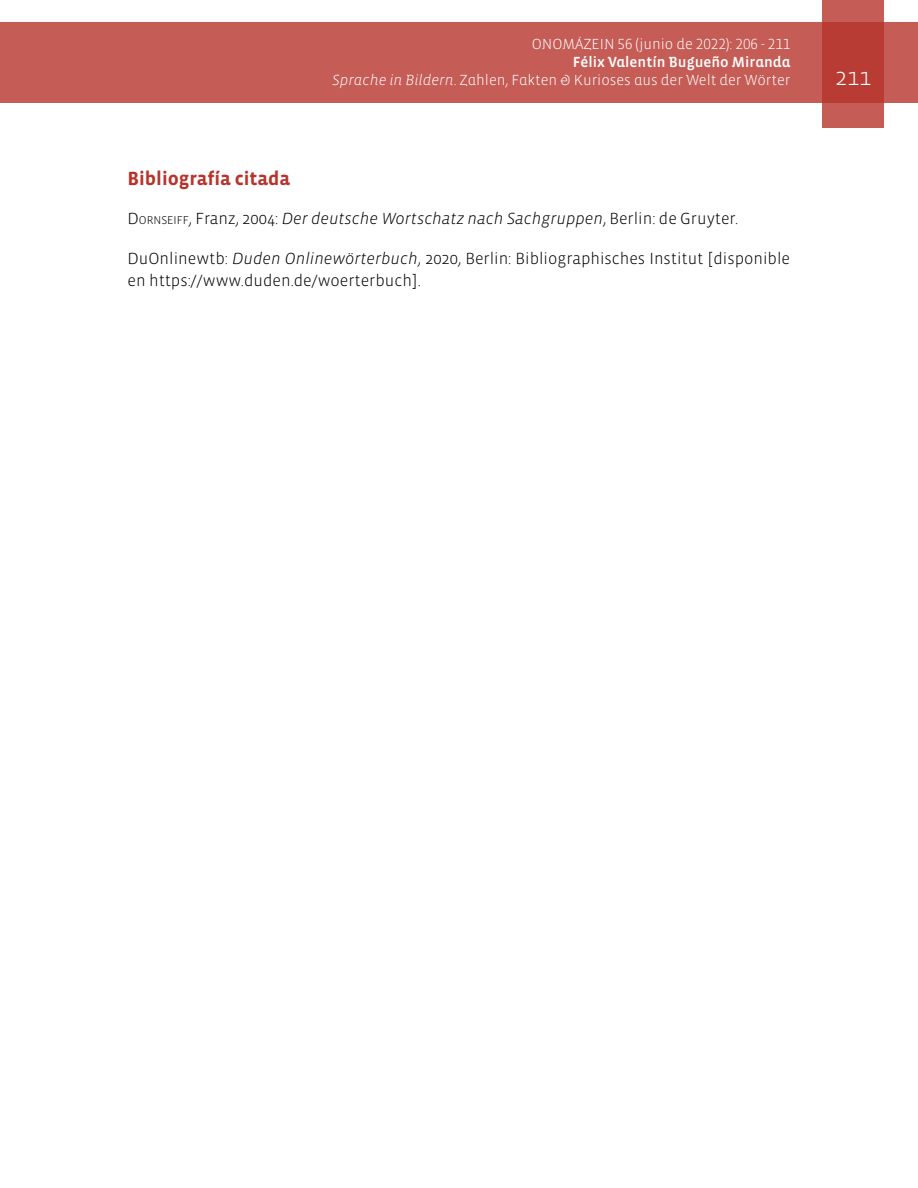
<style>
.page{position:relative;width:918px;height:1188px;background:#fff}
.page>*{position:absolute;margin:0;border:0;box-sizing:border-box;transform-origin:0 0}
.t1{font:300 24px "Vista Sans";color:#fff}
.t2{font:700 19.5px "Vista Sans";color:#b7342c}
.t3{font:300 16.5px/22.5px "Vista Sans";color:#000}
.t4{font:italic 300 16.5px "Vista Sans";color:#000}
.t5{font:300 15px "Vista Sans Alt";color:#fff}
.t6{font:15px "Vista Sans Alt Med";color:#fff}
.s1{font-family:"Vista Sans Alt Light Ita";font-weight:400}
.s2{font-style:normal}
.s3{font-style:normal;font-size:11.55px}
.s4{font-style:italic}
</style>
<div class="page">
<div style="left:0;top:23px;width:918px;height:80px;background:#c55c56"></div>
<svg style="left:822px;top:0;width:62px;height:128px;background:#bd4740"></svg>
<p class="t5" style="left:532px;top:37px;width:260px">ONOMÁZEIN 56 (junio de 2022): 206 - 211</p>
<p class="t6" style="left:573px;top:55px;width:219px">Félix Valentín Bugueño Miranda</p>
<p class="t5" style="left:332px;top:73px;width:460px"><span class="s1">Sprache in Bildern</span>. Zahlen, Fakten &amp; Kurioses aus der Welt der Wörter</p>
<h1 class="t1" style="left:835px;top:65px;width:37px">211</h1>
<p class="t2" style="left:128px;top:168px;width:164px">Bibliografía citada</p>
<p class="t4" style="left:128px;top:210px;width:612px"><span class="s2">D</span><span class="s3">ORNSEIFF</span><span class="s2">, Franz, 2004:</span> Der deutsche Wortschatz nach Sachgruppen<span class="s2">, Berlin: de Gruyter.</span></p>
<p class="t3" style="left:128px;top:247px;width:664px">DuOnlinewtb: <span class="s4">Duden Onlinewörterbuch</span>, 2020, Berlin: Bibliographisches Institut [disponible en https://www.duden.de/woerterbuch].</p>
</div>
